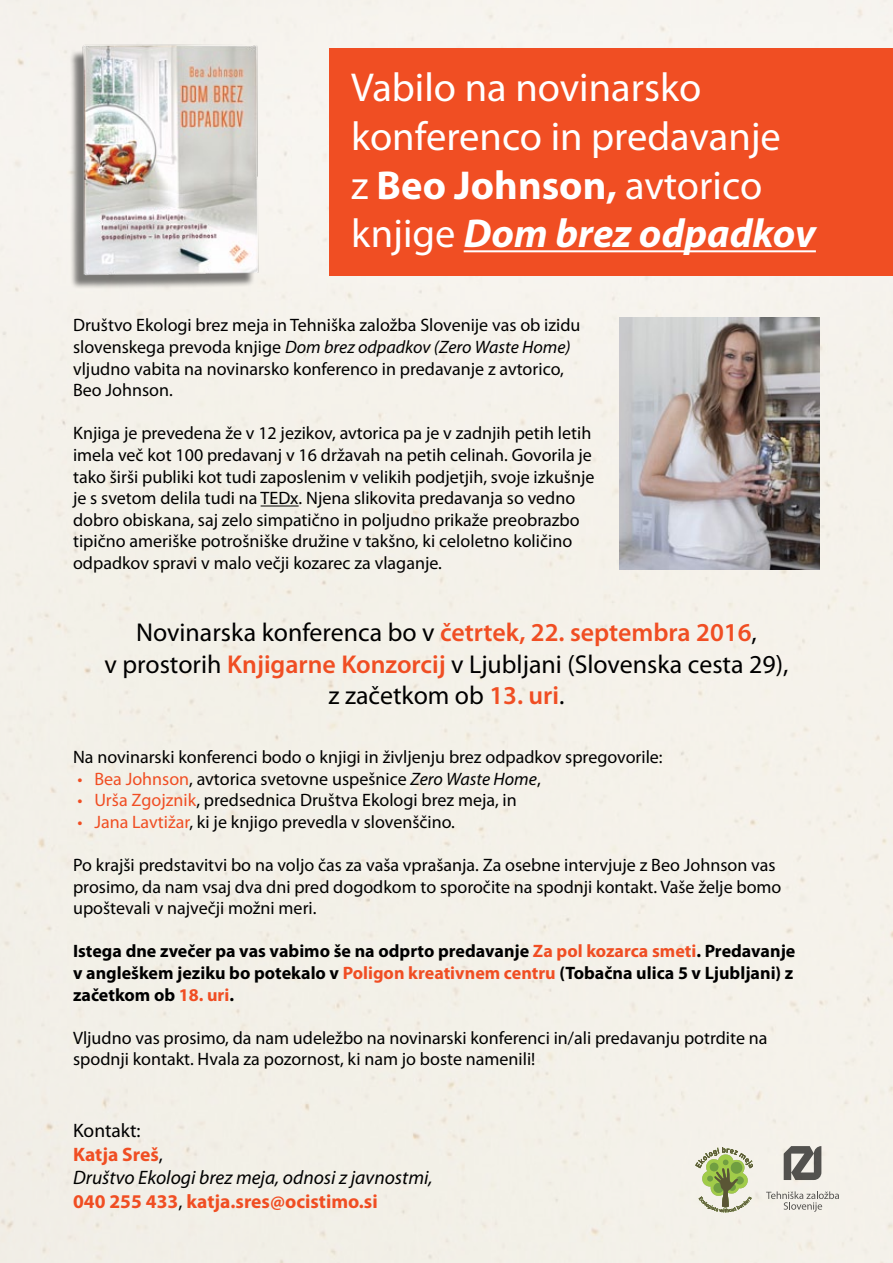
<style>
.page{position:relative;width:893px;height:1263px;background:#f4f1e9}
.page>*{position:absolute;margin:0;border:0;box-sizing:border-box;transform-origin:0 0}
.t1{font:40.5px/48.6px "Myriad Pro";color:#fff}
.t2{font:25.8px/31px "Myriad Pro";color:#000;text-align:center}
.t3{font:700 19.5px/23.4px "Myriad Pro";color:#f04e23}
.t4{font:18px/21.6px "Myriad Pro";color:#000}
.t5{font:700 18px/21.6px "Myriad Pro";color:#000;text-align:justify}
.s1{font-weight:700}
.s2{font-weight:700;font-style:italic}
.s3{font-style:italic}
.s4{font-weight:600;color:#f04e23}
.s5{color:#f04e23}
.s6{font-weight:400;color:#000}
.s7{font-weight:400;font-style:italic;color:#000}
</style>
<div class="page">
<hr style="left:261px;top:505px;width:38px;height:1px;background:#000">
<div style="left:70px;top:50px;width:185px;height:240px;background:#ece9e3"></div>
<img style="left:73px;top:34px;width:192px;height:254px">
<img style="left:619px;top:318px;width:201px;height:251px">
<div style="left:329px;top:48px;width:564px;height:227px;background:#f04e23"></div>
<hr style="left:464px;top:250px;width:352px;height:2px;background:#fff">
<svg style="left:695px;top:1147px;width:58px;height:65px;background:#b9c497"></svg>
<svg style="left:784px;top:1146px;width:37px;height:34px"></svg>
<svg style="left:766px;top:1191px;width:73px;height:21px;background:#d9d6cf"></svg>
<h1 class="t1" style="left:351px;top:63px;width:466px">Vabilo na novinarsko konferenco in predavanje<br>z <span class="s1">Beo Johnson,</span> avtorico knjige <span class="s2">Dom brez odpadkov</span></h1>
<p class="t4" style="left:73px;top:314px;width:509px">Društvo Ekologi brez meja in Tehniška založba Slovenije vas ob izidu slovenskega prevoda knjige <span class="s3">Dom brez odpadkov (Zero Waste Home) </span>vljudno vabita na novinarsko konferenco in predavanje z avtorico, Beo Johnson.</p>
<p class="t4" style="left:73px;top:422px;width:523px">Knjiga je prevedena že v 12 jezikov, avtorica pa je v zadnjih petih letih imela več kot 100 predavanj v 16 državah na petih celinah. Govorila je tako širši publiki kot tudi zaposlenim v velikih podjetjih, svoje izkušnje je s svetom delila tudi na TEDx. Njena slikovita predavanja so vedno dobro obiskana, saj zelo simpatično in poljudno prikaže preobrazbo tipično ameriške potrošniške družine v takšno, ki celoletno količino odpadkov spravi v malo večji kozarec za vlaganje.</p>
<h2 class="t2" style="left:105px;top:617px;width:685px">Novinarska konferenca bo v <span class="s4">četrtek, 22. septembra 2016</span>,<br>v prostorih <span class="s4">Knjigarne Konzorcij</span> v Ljubljani (Slovenska cesta 29), z začetkom ob <span class="s4">13. uri</span>.</h2>
<p class="t4" style="left:73px;top:746px;width:591px">Na novinarski konferenci bodo o knjigi in življenju brez odpadkov spregovorile:</p>
<p class="t4" style="left:77px;top:767px;width:465px"><span class="s5">• Bea Johnson</span>, avtorica svetovne uspešnice <span class="s3">Zero Waste Home</span>,</p>
<p class="t4" style="left:77px;top:789px;width:441px"><span class="s5">• Urša Zgojznik</span>, predsednica Društva Ekologi brez meja, in</p>
<p class="t4" style="left:77px;top:811px;width:379px"><span class="s5">• Jana Lavtižar</span>, ki je knjigo prevedla v slovenščino.</p>
<p class="t4" style="left:73px;top:854px;width:710px">Po krajši predstavitvi bo na voljo čas za vaša vprašanja. Za osebne intervjuje z Beo Johnson vas prosimo, da nam vsaj dva dni pred dogodkom to sporočite na spodnji kontakt. Vaše želje bomo upoštevali v največji možni meri.</p>
<p class="t5" style="left:73px;top:940px;width:724px">Istega dne zvečer pa vas vabimo še na odprto predavanje <span class="s5">Za pol kozarca smeti</span>. Predavanje v angleškem jeziku bo potekalo v <span class="s5">Poligon kreativnem centru</span> (Tobačna ulica 5 v Ljubljani) z začetkom ob <span class="s5">18. uri</span>.</p>
<p class="t4" style="left:73px;top:1027px;width:696px">Vljudno vas prosimo, da nam udeležbo na novinarski konferenci in/ali predavanju potrdite na spodnji kontakt. Hvala za pozornost, ki nam jo boste namenili!</p>
<p class="t3" style="left:73px;top:1118px;width:361px"><span class="s6">Kontakt:<br></span>Katja Sreš<span class="s6">,<br></span><span class="s7">Društvo Ekologi brez meja, odnosi z javnostmi,<br></span>040 255 433<span class="s6">,</span> katja.sres@ocistimo.si</p>
</div>
